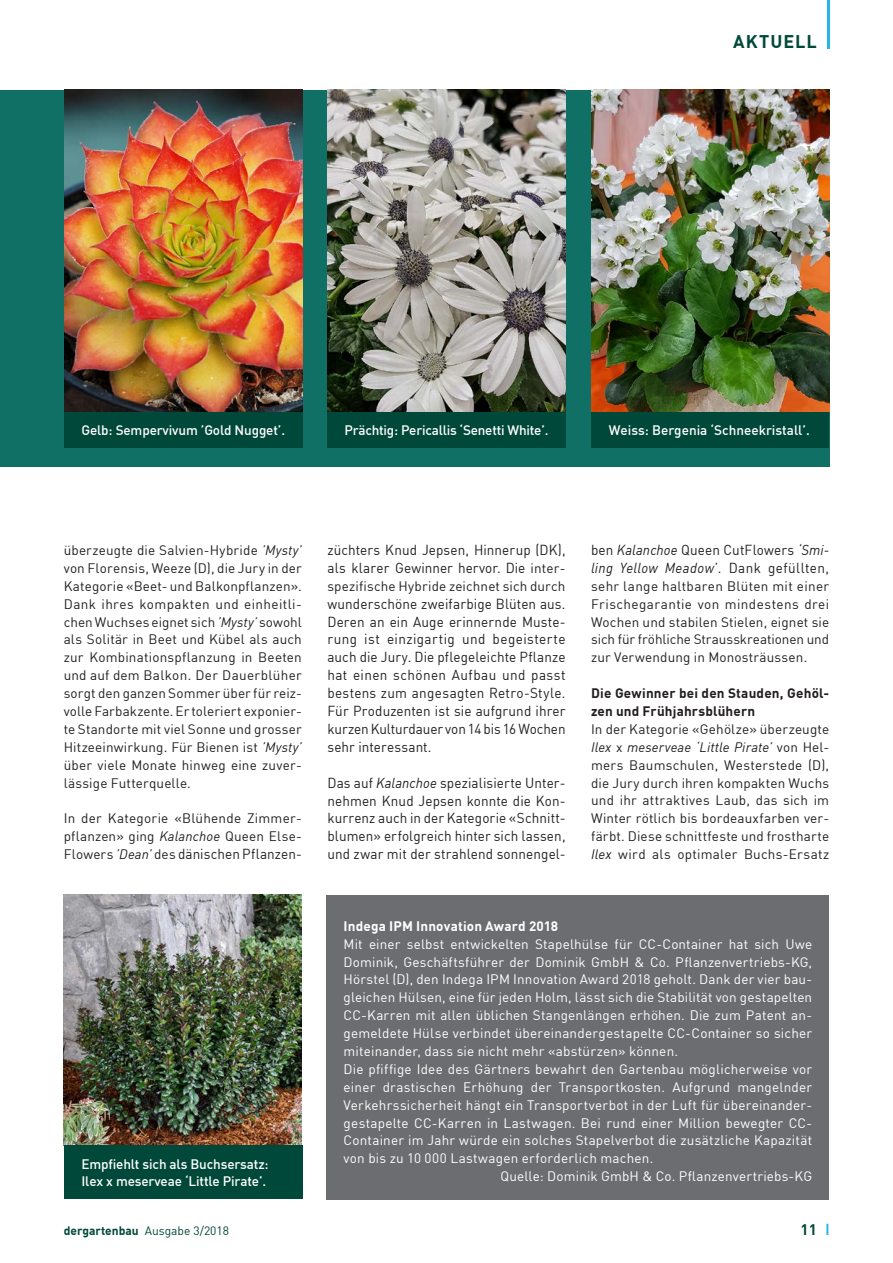
<style>
.page{position:relative;width:893px;height:1263px;background:#fff}
.page>*{position:absolute;margin:0;border:0;box-sizing:border-box;transform-origin:0 0}
.t1{font:700 18px "DIN Offc Pro";letter-spacing:.055em;color:#004839}
.t2{font:700 15px "DIN Offc Pro";color:#004839}
.t3{font:14.25px/17.9px "DIN Offc Pro";letter-spacing:.005em;color:#231f20;scale:.95 1}
.t4{font:13.5px/17.9px "DIN Offc Pro";letter-spacing:.015em;color:#231f20;text-align:justify}
.t5{font:13.5px "DIN Offc Pro";letter-spacing:.015em;color:#fff}
.t6{font:500 13.5px/16.5px "DIN Offc Pro";letter-spacing:-.01em;color:#fff}
.t7{font:700 13.5px/17.9px "DIN Offc Pro";letter-spacing:.015em;color:#231f20}
.t8{font:700 13.5px "DIN Offc Pro";letter-spacing:.015em;color:#fff}
.t9{font:12px "DIN Offc Pro";color:#004839}
.s1{font-style:italic}
.s2{font-size:13.5px}
.s3{font-style:italic;font-size:13.5px}
.s4{font-weight:700}
</style>
<div class="page">
<hr style="left:827px;top:0;width:3px;height:49px;background:#26b6ea">
<svg style="left:826px;top:1224px;width:2px;height:11px"></svg>
<div style="left:0;top:90px;width:829px;height:376px;background:#107065"></div>
<img style="left:64px;top:90px;width:239px;height:322px">
<div style="left:592px;top:412px;width:237px;height:36px;background:#004839"></div>
<img style="left:591px;top:90px;width:238px;height:322px">
<div style="left:327px;top:895px;width:502px;height:304px;background:#6c6d70"></div>
<img style="left:64px;top:895px;width:238px;height:250px">
<div style="left:64px;top:1145px;width:239px;height:54px;background:#004839"></div>
<img style="left:327px;top:90px;width:239px;height:322px">
<div style="left:327px;top:412px;width:239px;height:36px;background:#004839"></div>
<div style="left:64px;top:412px;width:239px;height:36px;background:#004839"></div>
<h1 class="t1" style="left:733px;top:27px;width:85px">AKTUELL</h1>
<p class="t6" style="left:81px;top:420px;width:205px">Gelb: Sempervivum ’Gold Nugget’.</p>
<p class="t6" style="left:344px;top:420px;width:206px">Prächtig: Pericallis ‘Senetti White’.</p>
<p class="t6" style="left:609px;top:420px;width:203px">Weiss: Bergenia ‘Schneekristall’.</p>
<p class="t4" style="left:64px;top:540px;width:240px">überzeugte die Salvien-Hybride <span class="s1">’Mysty’ </span>von Florensis, Weeze (D), die Jury in der Kategorie «Beet- und Balkonpflanzen».<br>Dank ihres kompakten und einheitli&shy;chen Wuchses eignet sich <span class="s1">’Mysty’</span> sowohl als Solitär in Beet und Kübel als auch zur Kombinationspflanzung in Beeten und auf dem Balkon. Der Dauerblüher sorgt den ganzen Sommer über für reiz&shy;volle Farbakzente. Er toleriert exponier&shy;te Standorte mit viel Sonne und grosser Hitzeeinwirkung. Für Bienen ist <span class="s1">’Mysty’ </span>über viele Monate hinweg eine zuver&shy;lässige Futterquelle.</p>
<p class="t4" style="left:64px;top:808px;width:240px">In der Kategorie «Blühende Zimmer&shy;pflanzen» ging <span class="s1">Kalanchoe</span> Queen Else-</p>
<p class="t3" style="left:64px;top:844px;width:252px"><span class="s2">Flowers</span> <span class="s3">’Dean’</span> <span class="s2">des</span> dänischen Pflanzen-</p>
<p class="t3" style="left:327px;top:539px;width:252px">züchters Knud Jepsen, Hinnerup (DK), als klarer Gewinner hervor. Die <span class="s2">inter-</span></p>
<p class="t4" style="left:327px;top:576px;width:240px">spezifische Hybride zeichnet sich durch</p>
<p class="t3" style="left:327px;top:593px;width:252px;text-align:justify">wunderschöne zweifarbige Blüten aus.<br>Deren an ein Auge erinnernde Muste&shy;rung ist einzigartig und begeisterte auch die Jury. Die pflegeleichte Pflanze hat einen schönen Aufbau und passt bestens zum angesagten Retro-Style.<br>Für Produzenten ist sie aufgrund ihrer kurzen Kulturdauer von 14 bis 16 Wochen sehr interessant.</p>
<p class="t3" style="left:327px;top:772px;width:252px;text-align:justify">Das auf <span class="s1">Kalanchoe</span> spezialisierte Unter&shy;nehmen Knud Jepsen konnte die Kon&shy;kurrenz auch in der Kategorie «Schnitt&shy;blumen» erfolgreich hinter sich lassen, und zwar mit der strahlend sonnengel-</p>
<p class="t3" style="left:591px;top:539px;width:252px">ben <span class="s1">Kalanchoe</span> Queen CutFlowers <span class="s1">‘Smi&shy;ling Yellow Meadow</span>’. Dank gefüllten,</p>
<p class="t4" style="left:591px;top:576px;width:240px">sehr lange haltbaren Blüten mit einer Frischegarantie von mindestens drei Wochen und stabilen Stielen, eignet sie sich für fröhliche Strausskreationen und zur Verwendung in Monosträussen.</p>
<p class="t7" style="left:591px;top:682px;width:240px">Die Gewinner bei den Stauden, Gehöl&shy;zen und Frühjahrsblühern</p>
<p class="t4" style="left:591px;top:719px;width:240px">In der Kategorie «Gehölze» überzeugte <span class="s1">Ilex</span> x <span class="s1">meserveae ‘Little Pirate’</span> von Hel&shy;mers Baumschulen, Westerstede (D), die Jury durch ihren kompakten Wuchs und ihr attraktives Laub, das sich im Winter rötlich bis bordeauxfarben ver&shy;färbt. Diese schnittfeste und frostharte <span class="s1">Ilex</span> wird als optimaler Buchs-Ersatz</p>
<p class="t6" style="left:81px;top:1154px;width:189px">Empfiehlt sich als Buchsersatz:<br>Ilex x meserveae ‘Little Pirate’.</p>
<p class="t9" style="left:64px;top:1221px;width:167px"><span class="s4">dergartenbau</span> Ausgabe 3/2018</p>
<p class="t8" style="left:344px;top:915px;width:216px">Indega IPM Innovation Award 2018</p>
<p class="t5" style="left:344px;top:933px;width:470px">Mit einer selbst entwickelten Stapelhülse für CC-Container hat sich Uwe</p>
<p class="t5" style="left:344px;top:951px;width:470px">Dominik, Geschäftsführer der Dominik GmbH &amp; Co. Pflanzenvertriebs-KG,</p>
<p class="t5" style="left:344px;top:969px;width:470px">Hörstel (D), den Indega IPM Innovation Award 2018 geholt. Dank der vier bau-</p>
<p class="t5" style="left:344px;top:987px;width:470px">gleichen Hülsen, eine für jeden Holm, lässt sich die Stabilität von gestapelten</p>
<p class="t5" style="left:344px;top:1005px;width:470px">CC-Karren mit allen üblichen Stangenlängen erhöhen. Die zum Patent an-</p>
<p class="t5" style="left:344px;top:1022px;width:470px">gemeldete Hülse verbindet übereinandergestapelte CC-Container so sicher</p>
<p class="t5" style="left:344px;top:1040px;width:336px">miteinander, dass sie nicht mehr «abstürzen» können.</p>
<p class="t5" style="left:344px;top:1058px;width:470px">Die pfiffige Idee des Gärtners bewahrt den Gartenbau möglicherweise vor</p>
<p class="t5" style="left:344px;top:1076px;width:470px">einer drastischen Erhöhung der Transportkosten. Aufgrund mangelnder</p>
<p class="t5" style="left:344px;top:1094px;width:470px">Verkehrssicherheit hängt ein Transportverbot in der Luft für übereinander-</p>
<p class="t5" style="left:344px;top:1112px;width:470px">gestapelte CC-Karren in Lastwagen. Bei rund einer Million bewegter CC-</p>
<p class="t5" style="left:344px;top:1130px;width:470px">Container im Jahr würde ein solches Stapelverbot die zusätzliche Kapazität</p>
<p class="t5" style="left:344px;top:1148px;width:311px">von bis zu 10 000 Lastwagen erforderlich machen.</p>
<p class="t5" style="left:500px;top:1166px;width:313px">Quelle: Dominik GmbH &amp; Co. Pflanzenvertriebs-KG</p>
<p class="t2" style="left:801px;top:1217px;width:18px">11</p>
</div>
